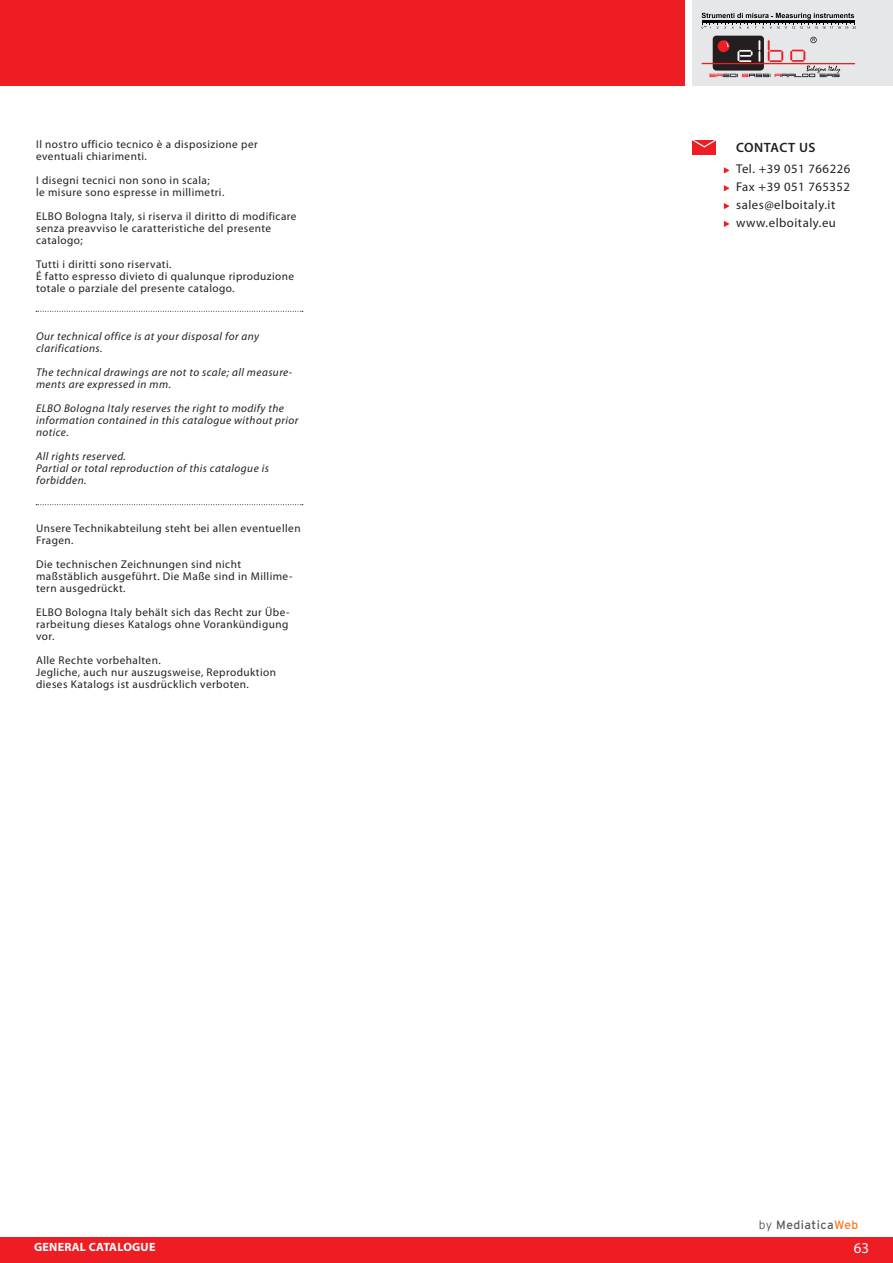
<style>
.page{position:relative;width:893px;height:1263px;background:#fff}
.page>*{position:absolute;margin:0;border:0;box-sizing:border-box;transform-origin:0 0}
.t1{font:15px "Myriad Pro";color:#fff}
.t2{font:600 13.5px "Myriad Pro";letter-spacing:.04em;color:#231f20}
.t3{font:12.75px/18px "Myriad Pro";letter-spacing:.04em;color:#231f20}
.t4{font:700 12px "Myriad Pro";letter-spacing:.02em;color:#fff}
.t5{font:12px "Interstate";letter-spacing:.04em;color:#57585a}
.t6{font:11.25px/12px "Myriad Pro";letter-spacing:.04em;color:#231f20}
.t7{font:italic 11.25px/12px "Myriad Pro";letter-spacing:.04em;color:#231f20}
.s1{font-weight:300}
.s2{color:#f47921}
</style>
<div class="page">
<div style="left:0;top:1237px;width:893px;height:26px;background:#ee1d23"></div>
<div style="left:692px;top:0;width:201px;height:85px;background:#e6e7e9"></div>
<svg style="left:702px;top:13px;width:154px;height:16px"></svg>
<div style="left:713px;top:36px;width:51px;height:35px;background:#231f20;border-radius:4px"></div>
<hr style="left:702px;top:63px;width:153px;height:1px;background:#ee1d23">
<svg style="left:710px;top:37px;width:130px;height:40px"></svg>
<div style="left:0;top:0;width:685px;height:85px;background:#ee1d23"></div>
<div style="left:692px;top:140px;width:24px;height:14px;background:#ee1d23"></div>
<svg style="left:692px;top:140px;width:24px;height:8px"></svg>
<svg style="left:724px;top:167px;width:6px;height:7px"></svg>
<svg style="left:724px;top:185px;width:6px;height:6px"></svg>
<svg style="left:724px;top:203px;width:6px;height:6px"></svg>
<svg style="left:724px;top:221px;width:6px;height:6px"></svg>
<svg style="left:36px;top:311px;width:267px;height:1px"></svg>
<svg style="left:36px;top:504px;width:267px;height:1px"></svg>
<p class="t6" style="left:36px;top:139px;width:223px">Il nostro ufficio tecnico è a disposizione per eventuali chiarimenti.</p>
<p class="t6" style="left:36px;top:175px;width:190px">I disegni tecnici non sono in scala;<br>le misure sono espresse in millimetri.</p>
<p class="t6" style="left:36px;top:211px;width:262px">ELBO Bologna Italy, si riserva il diritto di modificare senza preavviso le caratteristiche del presente catalogo;</p>
<p class="t6" style="left:36px;top:259px;width:260px">Tutti i diritti sono riservati.<br>É fatto espresso divieto di qualunque riproduzione totale o parziale del presente catalogo.</p>
<p class="t7" style="left:36px;top:331px;width:225px">Our technical office is at your disposal for any clarifications.</p>
<p class="t7" style="left:36px;top:367px;width:258px">The technical drawings are not to scale; all measure&shy;ments are expressed in mm.</p>
<p class="t7" style="left:36px;top:403px;width:264px">ELBO Bologna Italy reserves the right to modify the information contained in this catalogue without prior notice.</p>
<p class="t7" style="left:36px;top:451px;width:234px">All rights reserved.<br>Partial or total reproduction of this catalogue is forbidden.</p>
<p class="t6" style="left:36px;top:523px;width:266px">Unsere Technikabteilung steht bei allen eventuellen<br>Fragen.</p>
<p class="t6" style="left:36px;top:559px;width:258px">Die technischen Zeichnungen sind nicht maßstäblich ausgeführt. Die Maße sind in Millime&shy;tern ausgedrückt.</p>
<p class="t6" style="left:36px;top:607px;width:255px;text-align:justify">ELBO Bologna Italy behält sich das Recht zur Übe&shy;rarbeitung dieses Katalogs ohne Vorankündigung vor.</p>
<p class="t6" style="left:36px;top:655px;width:241px">Alle Rechte vorbehalten.<br>Jegliche, auch nur auszugsweise, Reproduktion dieses Katalogs ist ausdrücklich verboten.</p>
<p class="t2" style="left:736px;top:143px;width:81px">CONTACT US</p>
<p class="t3" style="left:736px;top:161px;width:116px">Tel. +39 051 766226<br>Fax +39 051 765352 sales@elboitaly.it www.elboitaly.eu</p>
<p class="t5" style="left:759px;top:1218px;width:101px"><span class="s1">by</span> Mediatica<span class="s2">Web</span></p>
<p class="t4" style="left:34px;top:1242px;width:123px">GENERAL CATALOGUE</p>
<h1 class="t1" style="left:854px;top:1242px;width:17px">63</h1>
</div>
